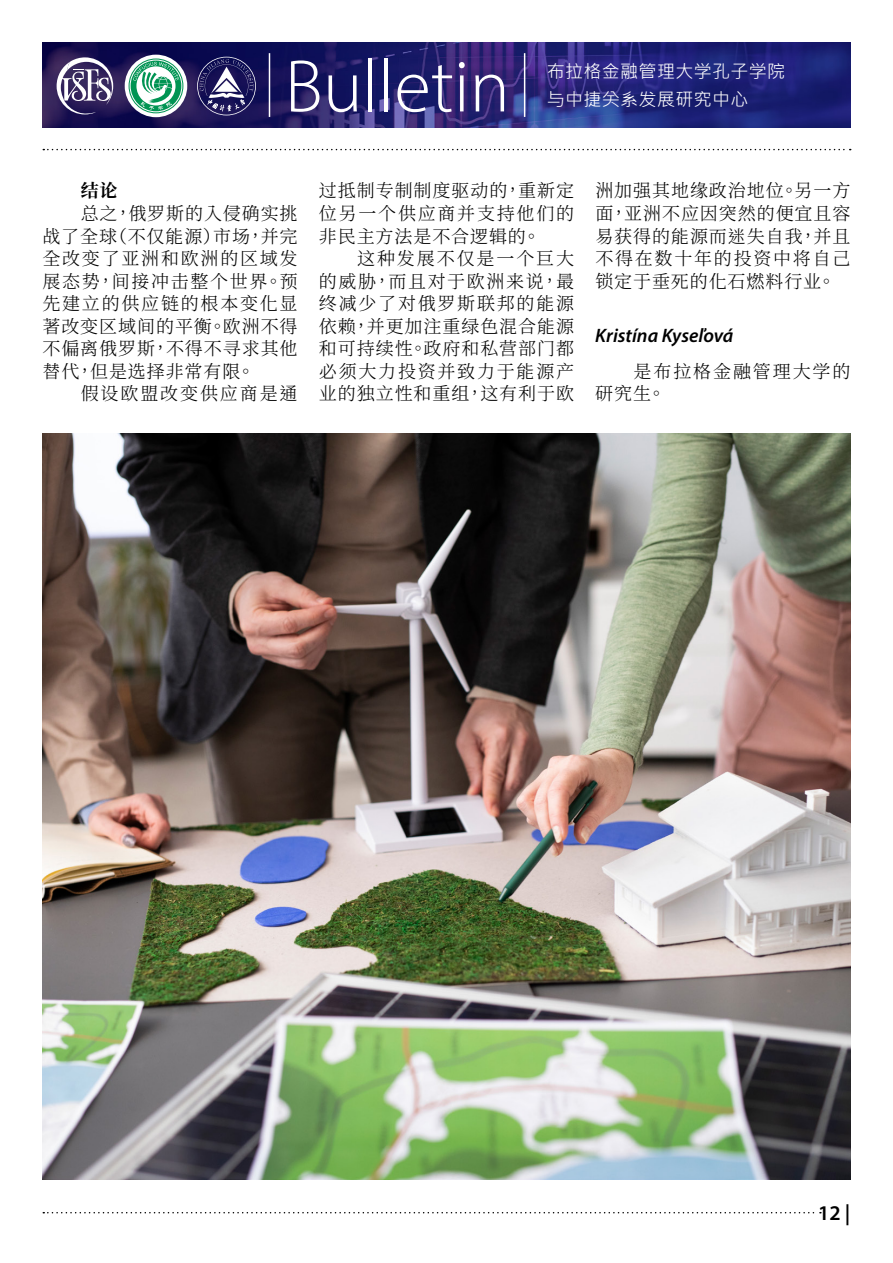
<style>
.page{position:relative;width:893px;height:1263px;background:#fff}
.page>*{position:absolute;margin:0;border:0;box-sizing:border-box;transform-origin:0 0}
.t1{font:300 75px "Myriad Pro";color:#fff}
.t2{font:600 21px "Myriad Pro";color:#000}
.t3{font:italic 600 19.5px "Myriad Pro";color:#000}
.t4{font:300 18px/22.5px "Source Han Serif TC";letter-spacing:.05em;color:#000;text-align:justify}
.t5{font:300 18px/22.5px "Source Han Serif TC";letter-spacing:.105em;color:#000}
.t6{font:18px/28.5px "Microsoft Jheng Hei";letter-spacing:.02em;color:#fff}
.t7{font:700 18px "Source Han Serif TC";color:#000}
</style>
<div class="page">
<img style="left:43px;top:43px;width:807px;height:85px">
<hr style="left:269px;top:53px;width:1px;height:64px;background:#fff">
<hr style="left:524px;top:53px;width:1px;height:64px;background:#fff">
<svg style="left:57px;top:57px;width:56px;height:57px"></svg>
<svg style="left:125px;top:55px;width:62px;height:62px"></svg>
<svg style="left:129px;top:59px;width:54px;height:54px"></svg>
<svg style="left:197px;top:57px;width:59px;height:58px;background:#444077"></svg>
<svg style="left:43px;top:1212px;width:778px;height:1px"></svg>
<svg style="left:43px;top:149px;width:808px;height:1px"></svg>
<img style="left:42px;top:434px;width:808px;height:745px">
<h1 class="t1" style="left:285px;top:41px;width:226px">Bulletin</h1>
<p class="t6" style="left:547px;top:57px;width:240px">布拉格金融管理大学孔子学院与中捷关系发展研究中心</p>
<p class="t7" style="left:81px;top:181px;width:38px">结论</p>
<p class="t4" style="left:42px;top:203px;width:257px;text-indent:38px">总之，俄罗斯的入侵确实挑战了全球（不仅能源）市场，并完全改变了亚洲和欧洲的区域发展态势，间接冲击整个世界。预先建立的供应链的根本变化显著改变区域间的平衡。欧洲不得不偏离俄罗斯，不得不寻求其他替代，但是选择非常有限。</p>
<p class="t5" style="left:81px;top:383px;width:218px">假设欧盟改变供应商是通</p>
<p class="t4" style="left:319px;top:180px;width:257px">过抵制专制制度驱动的，重新定位另一个供应商并支持他们的非民主方法是不合逻辑的。</p>
<p class="t4" style="left:319px;top:248px;width:257px;text-indent:38px">这种发展不仅是一个巨大的威胁，而且对于欧洲来说，最终减少了对俄罗斯联邦的能源依赖，并更加注重绿色混合能源和可持续性。政府和私营部门都必须大力投资并致力于能源产业的独立性和重组，这有利于欧</p>
<p class="t4" style="left:595px;top:180px;width:257px">洲加强其地缘政治地位。另一方面，亚洲不应因突然的便宜且容易获得的能源而迷失自我，并且不得在数十年的投资中将自己锁定于垂死的化石燃料行业。</p>
<p class="t3" style="left:595px;top:323px;width:140px">Kristína Kyseľová</p>
<p class="t5" style="left:595px;top:360px;width:257px;text-indent:38px">是布拉格金融管理大学的研究生。</p>
<p class="t2" style="left:818px;top:1200px;width:34px">12 |</p>
</div>
